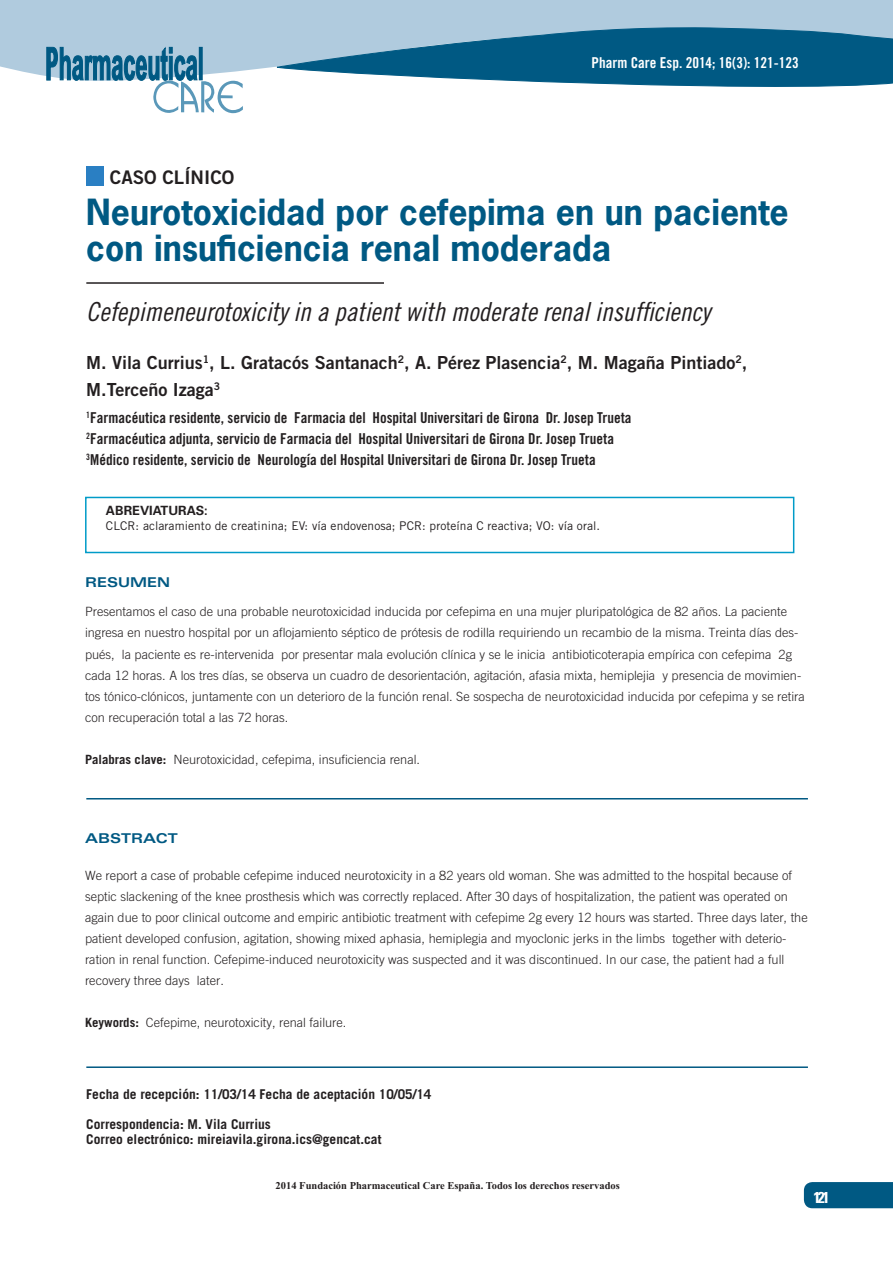
<style>
.page{position:relative;width:893px;height:1263px;background:#fff}
.page>*{position:absolute;margin:0;border:0;box-sizing:border-box;transform-origin:0 0}
.Articulo-Titular{font:700 33.75px/36px "News Gothic Std";color:#005983}
.Articulo-titulo_ingl{font:26.25px "Trade Gothic LT Std Cn 18 Obl";color:#231f20}
.Seccion-nombre{font:18.75px "Trade Gothic LT Std Bd 2";color:#231f20}
.Autor-artículo{font:18px/27px "Trade Gothic LT Std Bd 2";color:#231f20}
.Numeracion_pagina{font:700 condensed 15.75px "Univers";color:#fff}
.Autor-artículo-Cargo{font:15px/21px "Trade Gothic LT Std Bd Cn 20";color:#231f20}
.Pagina-indice-revist{font:15px "Trade Gothic LT Std Bd Cn 20";color:#fff}
.Artículo-Ficha_Edici{font:700 13.5px "Trade Gothic LT Std";color:#231f20}
.Titular_Resumen{font:700 expanded 13.5px "Univers LT Std";color:#005983}
.Texto_pag_secon{font:300 12.75px/21px "Trade Gothic LT Std";color:#231f20}
.Abreviaturas_titulo{font:700 12.75px "Univers";color:#231f20}
.Texto_abreviaturas{font:12px "Trade Gothic LT Std";letter-spacing:.005em;color:#231f20}
.t1{font:10.5px "Times New Rom B";color:#231f20}
.s1{font-weight:700}
</style>
<div class="page">
<div style="left:804px;top:1182px;width:89px;height:26px;background:#005983"></div>
<div style="left:86px;top:167px;width:18px;height:19px;background:#2a7fc3"></div>
<div style="left:0;top:0;width:893px;height:76px;background:#b0cbde"></div>
<svg style="left:276px;top:26px;width:617px;height:61px;background:#3b7fa1"></svg>
<svg style="left:46px;top:47px;width:197px;height:66px"></svg>
<hr style="left:86px;top:282px;width:298px;height:2px;background:#231f20">
<div style="left:85px;top:497px;width:709px;height:56px;border:2px solid #009bc8"></div>
<hr style="left:86px;top:798px;width:722px;height:1px;background:#005983">
<hr style="left:86px;top:1066px;width:722px;height:2px;background:#005983">
<p class="Seccion-nombre" style="left:110px;top:165px;width:126px">CASO CLÍNICO</p>
<p class="Pagina-indice-revist" style="left:592px;top:53px;width:209px">Pharm Care Esp. 2014; 16(3): 121-123</p>
<p class="Articulo-Titular" style="left:86px;top:194px;width:704px">Neurotoxicidad por cefepima en un paciente con insuficiencia renal moderada</p>
<p class="Articulo-titulo_ingl" style="left:86px;top:296px;width:625px">Cefepimeneurotoxicity in a patient with moderate renal insufficiency</p>
<p class="Autor-artículo" style="left:86px;top:349px;width:662px">M. Vila Currius<sup>1</sup>, L. Gratacós Santanach<sup>2</sup>, A. Pérez Plasencia<sup>2</sup>, M. Magaña Pintiado<sup>2</sup>,<br>M.Terceño Izaga<sup>3</sup></p>
<p class="Autor-artículo-Cargo" style="left:86px;top:407px;width:547px"><sup>1</sup>Farmacéutica residente, servicio de Farmacia del Hospital Universitari de Girona Dr. Josep Trueta<br><sup>2</sup>Farmacéutica adjunta, servicio de Farmacia del Hospital Universitari de Girona Dr. Josep Trueta<br><sup>3</sup>Médico residente, servicio de Neurología del Hospital Universitari de Girona Dr. Josep Trueta</p>
<p class="Abreviaturas_titulo" style="left:106px;top:503px;width:103px">ABREVIATURAS:</p>
<p class="Texto_abreviaturas" style="left:106px;top:518px;width:496px">CLCR: aclaramiento de creatinina; EV: vía endovenosa; PCR: proteína C reactiva; VO: vía oral.</p>
<p class="Titular_Resumen" style="left:85px;top:575px;width:87px">RESUMEN</p>
<p class="Texto_pag_secon" style="left:85px;top:601px;width:721px">Presentamos el caso de una probable neurotoxicidad inducida por cefepima en una mujer pluripatológica de 82 años. La paciente ingresa en nuestro hospital por un aflojamiento séptico de prótesis de rodilla requiriendo un recambio de la misma. Treinta días des&shy;pués, la paciente es re-intervenida por presentar mala evolución clínica y se le inicia antibioticoterapia empírica con cefepima 2g cada 12 horas. A los tres días, se observa un cuadro de desorientación, agitación, afasia mixta, hemiplejia y presencia de movimien&shy;tos tónico-clónicos, juntamente con un deterioro de la función renal. Se sospecha de neurotoxicidad inducida por cefepima y se retira con recuperación total a las 72 horas.</p>
<p class="Texto_pag_secon" style="left:85px;top:748px;width:337px"><span class="s1">Palabras clave:</span> Neurotoxicidad, cefepima, insuficiencia renal.</p>
<p class="Titular_Resumen" style="left:85px;top:830px;width:94px">ABSTRACT</p>
<p class="Texto_pag_secon" style="left:85px;top:865px;width:724px">We report a case of probable cefepime induced neurotoxicity in a 82 years old woman. She was admitted to the hospital because of septic slackening of the knee prosthesis which was correctly replaced. After 30 days of hospitalization, the patient was operated on again due to poor clinical outcome and empiric antibiotic treatment with cefepime 2g every 12 hours was started. Three days later, the patient developed confusion, agitation, showing mixed aphasia, hemiplegia and myoclonic jerks in the limbs together with deterio&shy;ration in renal function. Cefepime-induced neurotoxicity was suspected and it was discontinued. In our case, the patient had a full recovery three days later.</p>
<p class="Texto_pag_secon" style="left:85px;top:1012px;width:263px"><span class="s1">Keywords:</span> Cefepime, neurotoxicity, renal failure.</p>
<p class="Artículo-Ficha_Edici" style="left:86px;top:1085px;width:347px">Fecha de recepción: 11/03/14 Fecha de aceptación 10/05/14</p>
<p class="Artículo-Ficha_Edici" style="left:86px;top:1115px;width:186px">Correspondencia: M. Vila Currius</p>
<p class="Artículo-Ficha_Edici" style="left:86px;top:1130px;width:297px">Correo electrónico: mireiavila.girona.ics@gencat.cat</p>
<p class="t1" style="left:276px;top:1180px;width:346px">2014 Fundación Pharmaceutical Care España. Todos los derechos reservados</p>
<p class="Numeracion_pagina" style="left:813px;top:1188px;width:17px">121</p>
</div>
